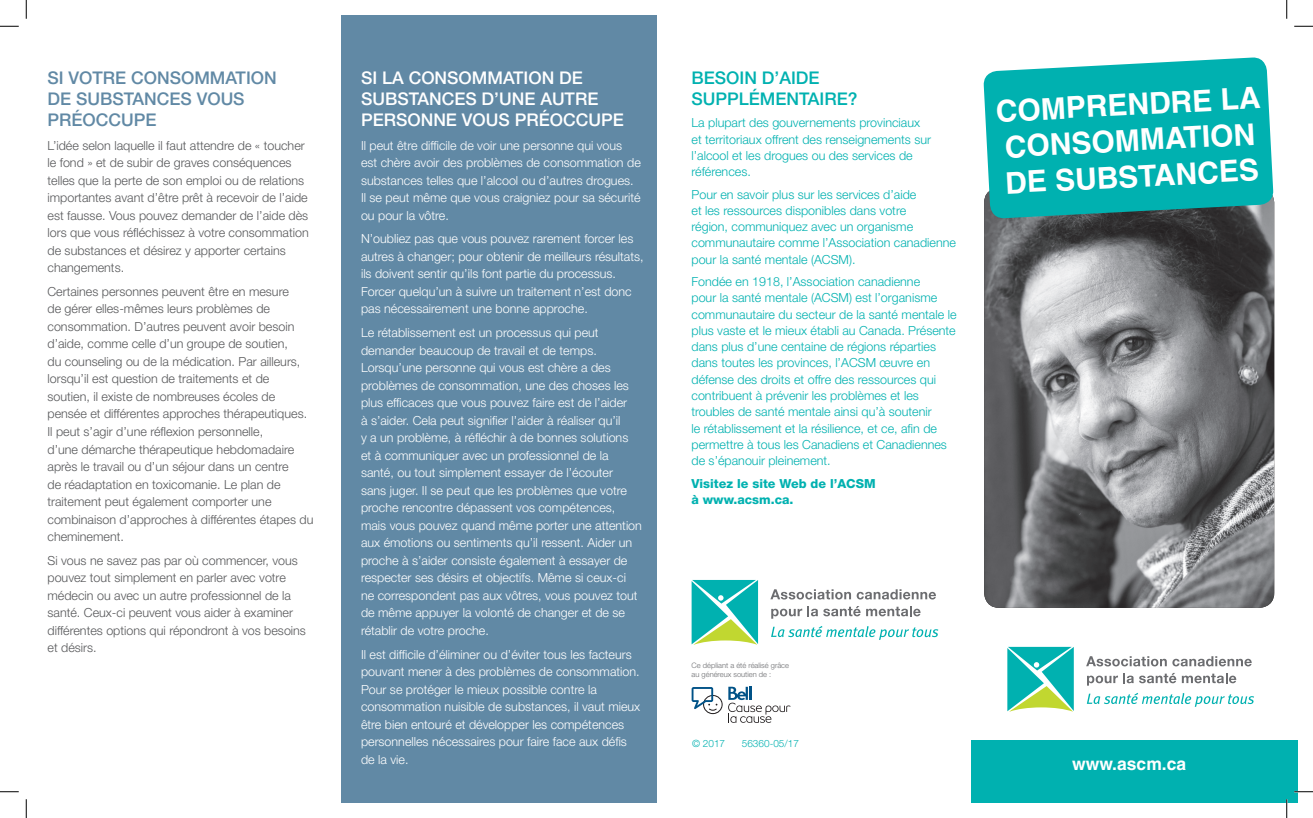
<style>
.page{position:relative;width:1313px;height:818px;background:#fff}
.page>*{position:absolute;margin:0;border:0;box-sizing:border-box;transform-origin:0 0}
.t1{font:700 30px/36px "Helvetica";color:#fff}
.t2{font:500 17.5px/21px "Helvetica Neue LT Std";color:#fff}
.t3{font:500 17.5px/21px "Helvetica Neue LT Std";color:#6189a5}
.t4{font:500 17.5px/21px "Helvetica Neue LT Std";color:#00b1b0}
.t5{font:700 17.5px "Helvetica";color:#fff}
.t6{font:300 12.5px/17.5px "Helvetica Neue LT Std";color:#fff}
.t7{font:300 12.5px/17.5px "Helvetica Neue LT Std";color:#57585a}
.t8{font:300 12.5px/16.2px "Helvetica Neue LT Std";color:#00b1b0}
.t9{font:800 12.5px/16.2px "Helvetica Neue LT Std";color:#00b1b0}
.t10{font:300 10px "Helvetica Neue LT Std";color:#00b1b0}
.t11{font:300 7.5px/9px "Helvetica Neue LT Std";color:#6c6d70}
</style>
<div class="page">
<img style="left:984px;top:188px;width:290px;height:420px">
<svg style="left:983px;top:57px;width:290px;height:162px;background:#14b1b0"></svg>
<div style="left:971px;top:740px;width:327px;height:62px;background:#00b1b0"></div>
<div style="left:341px;top:15px;width:315px;height:787px;background:#6189a5"></div>
<svg style="left:691px;top:580px;width:67px;height:64px;background:#48c4aa"></svg>
<svg style="left:770px;top:589px;width:166px;height:10px"></svg>
<svg style="left:771px;top:606px;width:89px;height:12px"></svg>
<svg style="left:866px;top:606px;width:54px;height:10px"></svg>
<svg style="left:771px;top:626px;width:167px;height:14px"></svg>
<svg style="left:691px;top:687px;width:31px;height:27px"></svg>
<svg style="left:728px;top:686px;width:62px;height:36px"></svg>
<svg style="left:1007px;top:646px;width:66px;height:65px;background:#4bc4ab"></svg>
<svg style="left:1086px;top:656px;width:80px;height:10px"></svg>
<svg style="left:1172px;top:656px;width:79px;height:10px"></svg>
<svg style="left:1087px;top:673px;width:46px;height:12px"></svg>
<svg style="left:1139px;top:673px;width:97px;height:10px"></svg>
<svg style="left:1086px;top:692px;width:168px;height:15px"></svg>
<svg style="left:0;top:25px;width:19px;height:2px"></svg>
<svg style="left:1294px;top:25px;width:18px;height:2px"></svg>
<svg style="left:0;top:791px;width:19px;height:1px"></svg>
<svg style="left:1294px;top:790px;width:18px;height:2px"></svg>
<svg style="left:25px;top:0;width:2px;height:19px"></svg>
<svg style="left:25px;top:799px;width:2px;height:19px"></svg>
<svg style="left:1286px;top:0;width:1px;height:19px"></svg>
<svg style="left:1285px;top:799px;width:2px;height:19px"></svg>
<h2 class="t3" style="left:47px;top:67px;width:231px">SI VOTRE CONSOMMATION<br>DE SUBSTANCES VOUS<br>PRÉOCCUPE</h2>
<p class="t7" style="left:47px;top:136px;width:263px">L’idée selon laquelle il faut attendre de « toucher le fond » et de subir de graves conséquences telles que la perte de son emploi ou de relations importantes avant d’être prêt à recevoir de l’aide est fausse. Vous pouvez demander de l’aide dès lors que vous réfléchissez à votre consommation de substances et désirez y apporter certains changements.</p>
<p class="t7" style="left:47px;top:282px;width:267px">Certaines personnes peuvent être en mesure<br>de gérer elles-mêmes leurs problèmes de consommation. D’autres peuvent avoir besoin d’aide, comme celle d’un groupe de soutien,<br>du counseling ou de la médication. Par ailleurs, lorsqu’il est question de traitements et de soutien, il existe de nombreuses écoles de pensée et différentes approches thérapeutiques.<br>Il peut s’agir d’une réflexion personnelle,<br>d’une démarche thérapeutique hebdomadaire après le travail ou d’un séjour dans un centre<br>de réadaptation en toxicomanie. Le plan de traitement peut également comporter une combinaison d’approches à différentes étapes du cheminement.</p>
<p class="t7" style="left:47px;top:551px;width:260px">Si vous ne savez pas par où commencer, vous pouvez tout simplement en parler avec votre médecin ou avec un autre professionnel de la santé. Ceux-ci peuvent vous aider à examiner différentes options qui répondront à vos besoins et désirs.</p>
<h2 class="t2" style="left:361px;top:67px;width:264px">SI LA CONSOMMATION DE<br>SUBSTANCES D’UNE AUTRE<br>PERSONNE VOUS PRÉOCCUPE</h2>
<p class="t6" style="left:361px;top:136px;width:281px">Il peut être difficile de voir une personne qui vous est chère avoir des problèmes de consommation de substances telles que l’alcool ou d’autres drogues.<br>Il se peut même que vous craigniez pour sa sécurité ou pour la vôtre.</p>
<p class="t6" style="left:361px;top:230px;width:284px">N’oubliez pas que vous pouvez rarement forcer les autres à changer; pour obtenir de meilleurs résultats, ils doivent sentir qu’ils font partie du processus.<br>Forcer quelqu’un à suivre un traitement n’est donc pas nécessairement une bonne approche.</p>
<p class="t6" style="left:361px;top:324px;width:282px">Le rétablissement est un processus qui peut demander beaucoup de travail et de temps.<br>Lorsqu’une personne qui vous est chère a des problèmes de consommation, une des choses les plus efficaces que vous pouvez faire est de l’aider<br>à s’aider. Cela peut signifier l’aider à réaliser qu’il<br>y a un problème, à réfléchir à de bonnes solutions<br>et à communiquer avec un professionnel de la santé, ou tout simplement essayer de l’écouter<br>sans juger. Il se peut que les problèmes que votre proche rencontre dépassent vos compétences, mais vous pouvez quand même porter une attention aux émotions ou sentiments qu’il ressent. Aider un proche à s’aider consiste également à essayer de respecter ses désirs et objectifs. Même si ceux-ci ne correspondent pas aux vôtres, vous pouvez tout de même appuyer la volonté de changer et de se rétablir de votre proche.</p>
<p class="t6" style="left:361px;top:645px;width:281px">Il est difficile d’éliminer ou d’éviter tous les facteurs pouvant mener à des problèmes de consommation.<br>Pour se protéger le mieux possible contre la consommation nuisible de substances, il vaut mieux être bien entouré et développer les compétences personnelles nécessaires pour faire face aux défis de la vie.</p>
<h2 class="t4" style="left:691px;top:67px;width:167px">BESOIN D’AIDE<br>SUPPLÉMENTAIRE?</h2>
<p class="t8" style="left:691px;top:114px;width:241px">La plupart des gouvernements provinciaux et territoriaux offrent des renseignements sur l’alcool et les drogues ou des services de références.</p>
<p class="t8" style="left:691px;top:186px;width:266px">Pour en savoir plus sur les services d’aide<br>et les ressources disponibles dans votre<br>région, communiquez avec un organisme communautaire comme l’Association canadienne pour la santé mentale (ACSM).</p>
<p class="t8" style="left:691px;top:273px;width:266px">Fondée en 1918, l’Association canadienne<br>pour la santé mentale (ACSM) est l’organisme communautaire du secteur de la santé mentale le plus vaste et le mieux établi au Canada. Présente dans plus d’une centaine de régions réparties dans toutes les provinces, l’ACSM œuvre en défense des droits et offre des ressources qui contribuent à prévenir les problèmes et les troubles de santé mentale ainsi qu’à soutenir<br>le rétablissement et la résilience, et ce, afin de permettre à tous les Canadiens et Canadiennes de s’épanouir pleinement.</p>
<p class="t9" style="left:691px;top:475px;width:186px">Visitez le site Web de l’ACSM à www.acsm.ca.</p>
<h1 class="t1" style="left:995px;top:93px;width:266px;rotate:-3deg">Comprendre la c onsommation de substanc es</h1>
<p class="t11" style="left:691px;top:660px;width:99px">Ce dépliant a été réalisé grâce au généreux soutien de :</p>
<p class="t10" style="left:692px;top:737px;width:35px">© 2017</p>
<p class="t10" style="left:742px;top:737px;width:59px">56360-05/17</p>
<h2 class="t5" style="left:1072px;top:753px;width:116px">www.ascm.ca</h2>
</div>
